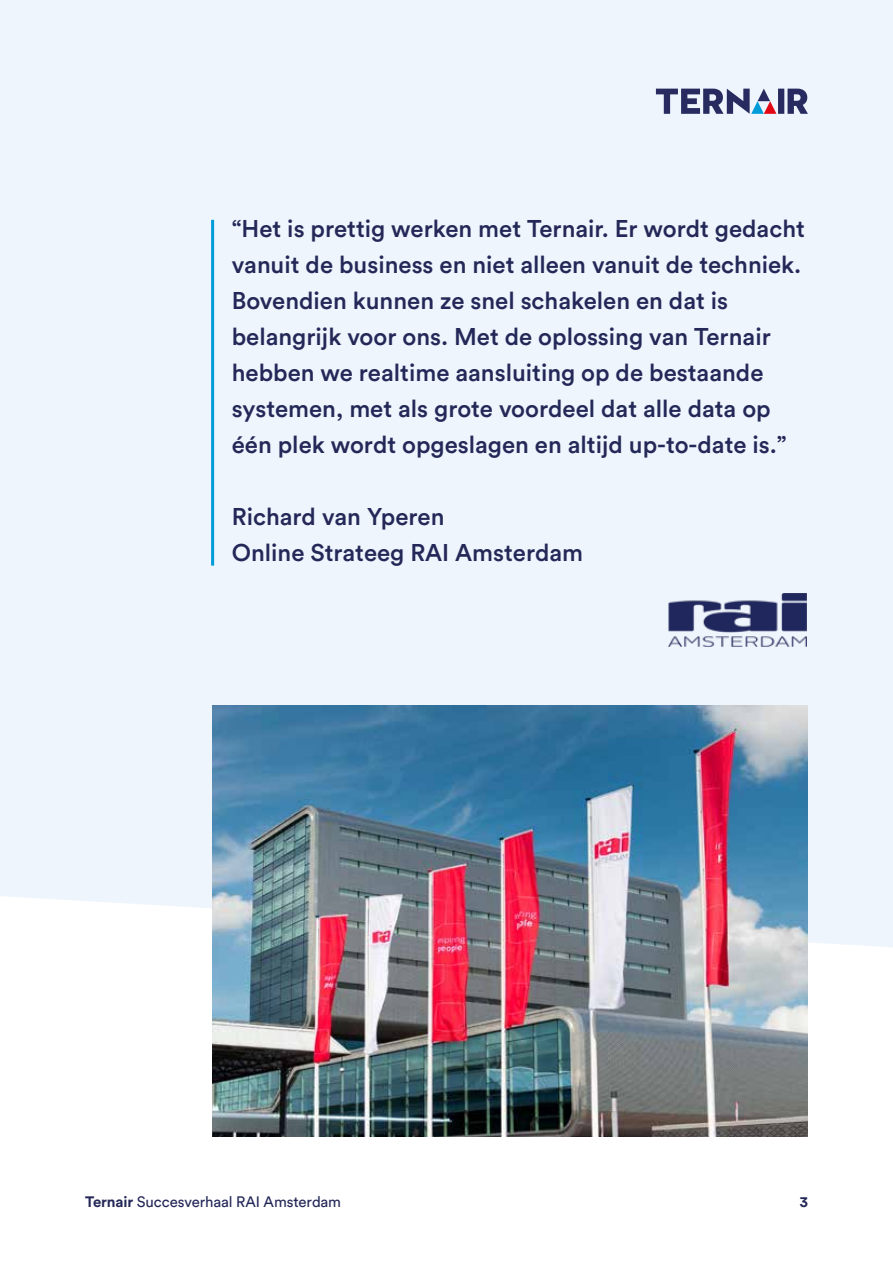
<style>
.page{position:relative;width:893px;height:1263px;background:#fff}
.page>*{position:absolute;margin:0;border:0;box-sizing:border-box;transform-origin:0 0}
.t1{font:500 24px/36px "Circular Std";color:#242858}
.t2{font:15px "Circular Std";letter-spacing:-.01em;color:#242858}
.t3{font:700 15px "Circular Std";color:#242858}
.s1{font-weight:700}
</style>
<div class="page">
<div style="left:0;top:0;width:893px;height:947px;background:#eef5fc"></div>
<svg style="left:656px;top:89px;width:152px;height:25px;background:#8286a6"></svg>
<hr style="left:211px;top:220px;width:3px;height:346px;background:#009bd9">
<img style="left:668px;top:593px;width:138px;height:53px">
<img style="left:213px;top:706px;width:595px;height:430px">
<p class="t1" style="left:232px;top:210px;width:575px">“Het is prettig werken met Ternair. Er wordt gedacht vanuit de business en niet alleen vanuit de techniek.<br>Bovendien kunnen ze snel schakelen en dat is belangrijk voor ons. Met de oplossing van Ternair hebben we realtime aansluiting op de bestaande systemen, met als grote voordeel dat alle data op één plek wordt opgeslagen en altijd up-to-date is.”</p>
<p class="t1" style="left:232px;top:498px;width:353px">Richard van Yperen<br>Online Strateeg RAI Amsterdam</p>
<p class="t2" style="left:85px;top:1192px;width:258px"><span class="s1">Ternair</span> Succesverhaal RAI Amsterdam</p>
<p class="t3" style="left:800px;top:1192px;width:10px">3</p>
</div>
